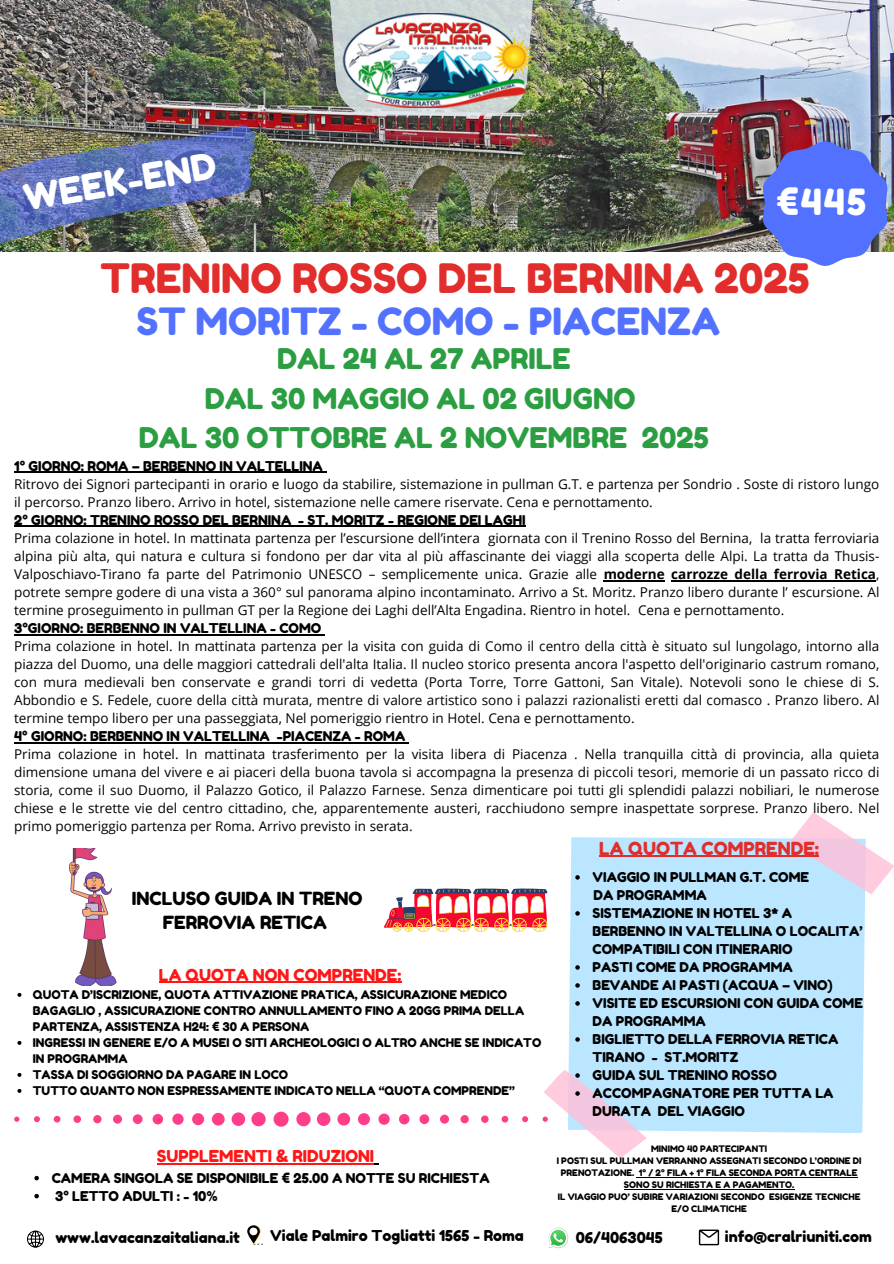
<style>
.page{position:relative;width:894px;height:1264px;background:#fff}
.page>*{position:absolute;margin:0;border:0;box-sizing:border-box;transform-origin:0 0}
.t1{font:40.5px "Fredoka One";color:#e12e2d}
.t2{font:37.5px "Fredoka One";color:#5271ff}
.t3{font:36px "Fredoka One";color:#fff}
.t4{font:28.5px/39.3px "Fredoka One";color:#2b9e42;text-align:center}
.t5{font:18.15px/24.8px "Fredoka One";color:#000;text-align:center}
.t6{font:18px "Fredoka One";color:#e12e2d}
.t7{font:16.5px "Fredoka One";color:#ff1616}
.t8{font:16.35px "Fredoka One";color:#ff1616}
.t9{font:15px "Fredoka One";color:#000}
.t10{font:13.5px/18px "Open Sans";color:#000;text-align:justify}
.t11{font:13.5px/18px "Fredoka One";color:#000}
.t12{font:12px/16px "Fredoka One";color:#000}
.t13{font:9px/12px "Fredoka One";color:#000;text-align:center}
.s1{font-weight:700}
</style>
<div class="page">
<img style="left:0;top:0;width:893px;height:252px">
<hr style="left:14px;top:472px;width:309px;height:1px;background:#000">
<hr style="left:14px;top:526px;width:277px;height:1px;background:#000">
<hr style="left:298px;top:526px;width:227px;height:1px;background:#000">
<hr style="left:603px;top:580px;width:61px;height:1px;background:#000">
<hr style="left:671px;top:580px;width:204px;height:1px;background:#000">
<hr style="left:14px;top:634px;width:307px;height:1px;background:#000">
<hr style="left:14px;top:742px;width:256px;height:1px;background:#000">
<hr style="left:277px;top:742px;width:128px;height:1px;background:#000">
<div style="left:568px;top:837px;width:297px;height:296px;background:#bbe6ff"></div>
<hr style="left:589px;top:896px;width:254px;height:2px;background:#38b6ff">
<hr style="left:588px;top:920px;width:254px;height:3px;background:#38b6ff">
<hr style="left:589px;top:944px;width:254px;height:3px;background:#38b6ff">
<hr style="left:589px;top:969px;width:254px;height:2px;background:#38b6ff">
<hr style="left:591px;top:993px;width:254px;height:3px;background:#38b6ff">
<hr style="left:591px;top:1017px;width:254px;height:3px;background:#38b6ff">
<hr style="left:590px;top:1042px;width:254px;height:2px;background:#38b6ff">
<hr style="left:587px;top:1066px;width:254px;height:3px;background:#38b6ff">
<hr style="left:587px;top:1090px;width:255px;height:3px;background:#38b6ff">
<svg style="left:785px;top:812px;width:108px;height:90px"></svg>
<img style="left:0;top:124px;width:264px;height:123px">
<img style="left:329px;top:0;width:204px;height:116px">
<svg style="left:762px;top:141px;width:125px;height:125px;background:#687de9"></svg>
<img style="left:339px;top:14px;width:195px;height:93px">
<svg style="left:247px;top:1225px;width:16px;height:19px"></svg>
<svg style="left:27px;top:1230px;width:17px;height:17px"></svg>
<img style="left:549px;top:1227px;width:19px;height:21px">
<svg style="left:548px;top:1228px;width:19px;height:19px"></svg>
<svg style="left:698px;top:1229px;width:21px;height:16px"></svg>
<svg style="left:384px;top:888px;width:164px;height:44px"></svg>
<img style="left:70px;top:848px;width:46px;height:137px">
<hr style="left:159px;top:981px;width:242px;height:1px;background:#ff1616">
<svg style="left:17px;top:992px;width:4px;height:4px"></svg>
<svg style="left:17px;top:1040px;width:4px;height:4px"></svg>
<svg style="left:34px;top:1175px;width:5px;height:5px"></svg>
<svg style="left:34px;top:1193px;width:5px;height:5px"></svg>
<hr style="left:599px;top:856px;width:219px;height:1px;background:#e12e2d">
<svg style="left:575px;top:875px;width:4px;height:4px"></svg>
<svg style="left:575px;top:911px;width:4px;height:4px"></svg>
<svg style="left:575px;top:965px;width:4px;height:4px"></svg>
<svg style="left:575px;top:983px;width:4px;height:4px"></svg>
<svg style="left:575px;top:1001px;width:4px;height:4px"></svg>
<svg style="left:575px;top:1037px;width:4px;height:4px"></svg>
<svg style="left:14px;top:1062px;width:634px;height:103px"></svg>
<hr style="left:638px;top:1177px;width:219px;height:1px;background:#000">
<hr style="left:623px;top:1189px;width:171px;height:1px;background:#000">
<p class="t3" style="left:20px;top:177px;width:196px;rotate:-10deg">WEEK-END</p>
<p class="t3" style="left:776px;top:180px;width:91px">€445</p>
<p class="t1" style="left:100px;top:253px;width:710px">TRENINO ROSSO DEL BERNINA 2025</p>
<p class="t2" style="left:137px;top:298px;width:585px">ST MORITZ - COMO - PIACENZA</p>
<p class="t4" style="left:139px;top:339px;width:571px">DAL 24 AL 27 APRILE<br>DAL 30 MAGGIO AL 02 GIUGNO<br>DAL 30 OTTOBRE AL 2 NOVEMBRE 2025</p>
<p class="t11" style="left:14px;top:457px;width:310px">1° GIORNO: ROMA – BERBENNO IN VALTELLINA</p>
<p class="t10" style="left:14px;top:474px;width:866px">Ritrovo dei Signori partecipanti in orario e luogo da stabilire, sistemazione in pullman G.T. e partenza per Sondrio . Soste di ristoro lungo il percorso. Pranzo libero. Arrivo in hotel, sistemazione nelle camere riservate. Cena e pernottamento.</p>
<h2 class="t11" style="left:14px;top:511px;width:513px">2° GIORNO: TRENINO ROSSO DEL BERNINA - ST. MORITZ - REGIONE DEI LAGHI</h2>
<h2 class="t10" style="left:14px;top:528px;width:866px">Prima colazione in hotel. In mattinata partenza per l’escursione dell’intera giornata con il Trenino Rosso del Bernina, la tratta ferroviaria alpina più alta, qui natura e cultura si fondono per dar vita al più affascinante dei viaggi alla scoperta delle Alpi. La tratta da Thusis-Valposchiavo-Tirano fa parte del Patrimonio UNESCO – semplicemente unica. Grazie alle <span class="s1">moderne carrozze della ferrovia Retica</span>, potrete sempre godere di una vista a 360° sul panorama alpino incontaminato. Arrivo a St. Moritz. Pranzo libero durante l’ escursione. Al termine proseguimento in pullman GT per la Regione dei Laghi dell’Alta Engadina. Rientro in hotel. Cena e pernottamento.</h2>
<h1 class="t11" style="left:14px;top:619px;width:308px">3°GIORNO: BERBENNO IN VALTELLINA - COMO</h1>
<h1 class="t10" style="left:14px;top:636px;width:866px">Prima colazione in hotel. In mattinata partenza per la visita con guida di Como il centro della città è situato sul lungolago, intorno alla piazza del Duomo, una delle maggiori cattedrali dell'alta Italia. Il nucleo storico presenta ancora l'aspetto dell'originario castrum romano, con mura medievali ben conservate e grandi torri di vedetta (Porta Torre, Torre Gattoni, San Vitale). Notevoli sono le chiese di S.<br>Abbondio e S. Fedele, cuore della città murata, mentre di valore artistico sono i palazzi razionalisti eretti dal comasco . Pranzo libero. Al termine tempo libero per una passeggiata, Nel pomeriggio rientro in Hotel. Cena e pernottamento.</h1>
<h3 class="t11" style="left:14px;top:727px;width:392px">4° GIORNO: BERBENNO IN VALTELLINA -PIACENZA - ROMA</h3>
<p class="t10" style="left:14px;top:744px;width:866px">Prima colazione in hotel. In mattinata trasferimento per la visita libera di Piacenza . Nella tranquilla città di provincia, alla quieta dimensione umana del vivere e ai piaceri della buona tavola si accompagna la presenza di piccoli tesori, memorie di un passato ricco di storia, come il suo Duomo, il Palazzo Gotico, il Palazzo Farnese. Senza dimenticare poi tutti gli splendidi palazzi nobiliari, le numerose chiese e le strette vie del centro cittadino, che, apparentemente austeri, racchiudono sempre inaspettate sorprese. Pranzo libero. Nel primo pomeriggio partenza per Roma. Arrivo previsto in serata.</p>
<p class="t5" style="left:132px;top:885px;width:232px">INCLUSO GUIDA IN TRENO<br>FERROVIA RETICA</p>
<p class="t7" style="left:159px;top:964px;width:244px">LA QUOTA NON COMPRENDE:</p>
<p class="t12" style="left:33px;top:986px;width:492px">QUOTA D’ISCRIZIONE, QUOTA ATTIVAZIONE PRATICA, ASSICURAZIONE MEDICO<br>BAGAGLIO , ASSICURAZIONE CONTRO ANNULLAMENTO FINO A 20GG PRIMA DELLA<br>PARTENZA, ASSISTENZA H24: € 30 A PERSONA</p>
<p class="t12" style="left:33px;top:1034px;width:510px">INGRESSI IN GENERE E/O A MUSEI O SITI ARCHEOLOGICI O ALTRO ANCHE SE INDICATO<br>IN PROGRAMMA</p>
<h4 class="t12" style="left:33px;top:1066px;width:257px">TASSA DI SOGGIORNO DA PAGARE IN LOCO</h4>
<p class="t12" style="left:33px;top:1082px;width:483px">TUTTO QUANTO NON ESPRESSAMENTE INDICATO NELLA “QUOTA COMPRENDE”</p>
<h6 class="t8" style="left:157px;top:1146px;width:219px">SUPPLEMENTI &amp; RIDUZIONI</h6>
<p class="t11" style="left:52px;top:1168px;width:439px">CAMERA SINGOLA SE DISPONIBILE € 25.00 A NOTTE SU RICHIESTA</p>
<p class="t11" style="left:55px;top:1186px;width:164px">3° LETTO ADULTI : - 10%</p>
<p class="t6" style="left:599px;top:837px;width:221px">LA QUOTA COMPRENDE:</p>
<p class="t11" style="left:592px;top:868px;width:218px">VIAGGIO IN PULLMAN G.T. COME</p>
<p class="t11" style="left:593px;top:886px;width:115px">DA PROGRAMMA</p>
<p class="t11" style="left:592px;top:904px;width:271px">SISTEMAZIONE IN HOTEL 3* A<br>BERBENNO IN VALTELLINA O LOCALITA’<br>COMPATIBILI CON ITINERARIO</p>
<p class="t11" style="left:592px;top:958px;width:201px">PASTI COME DA PROGRAMMA</p>
<h4 class="t11" style="left:592px;top:976px;width:242px">BEVANDE AI PASTI (ACQUA – VINO)</h4>
<p class="t11" style="left:592px;top:994px;width:272px">VISITE ED ESCURSIONI CON GUIDA COME<br>DA PROGRAMMA</p>
<h4 class="t11" style="left:592px;top:1030px;width:247px">BIGLIETTO DELLA FERROVIA RETICA<br>TIRANO - ST.MORITZ</h4>
<p class="t11" style="left:592px;top:1066px;width:186px">GUIDA SUL TRENINO ROSSO</p>
<p class="t11" style="left:592px;top:1084px;width:242px">ACCOMPAGNATORE PER TUTTA LA<br>DURATA DEL VIAGGIO</p>
<p class="t13" style="left:651px;top:1142px;width:118px">MINIMO 40 PARTECIPANTI</p>
<p class="t13" style="left:556px;top:1154px;width:306px">I POSTI SUL PULLMAN VERRANNO ASSEGNATI SECONDO L’ORDINE DI<br>PRENOTAZIONE. 1° / 2° FILA + 1° FILA SECONDA PORTA CENTRALE</p>
<p class="t13" style="left:557px;top:1178px;width:304px">SONO SU RICHIESTA E A PAGAMENTO.<br>IL VIAGGIO PUO’ SUBIRE VARIAZIONI SECONDO ESIGENZE TECNICHE<br>E/O CLIMATICHE</p>
<p class="t9" style="left:270px;top:1226px;width:255px">Viale Palmiro Togliatti 1565 - Roma</p>
<p class="t9" style="left:575px;top:1227px;width:88px">06/4063045</p>
<h4 class="t9" style="left:55px;top:1228px;width:186px">www.lavacanzaitaliana.it</h4>
<p class="t9" style="left:724px;top:1226px;width:149px">info@cralriuniti.com</p>
</div>
